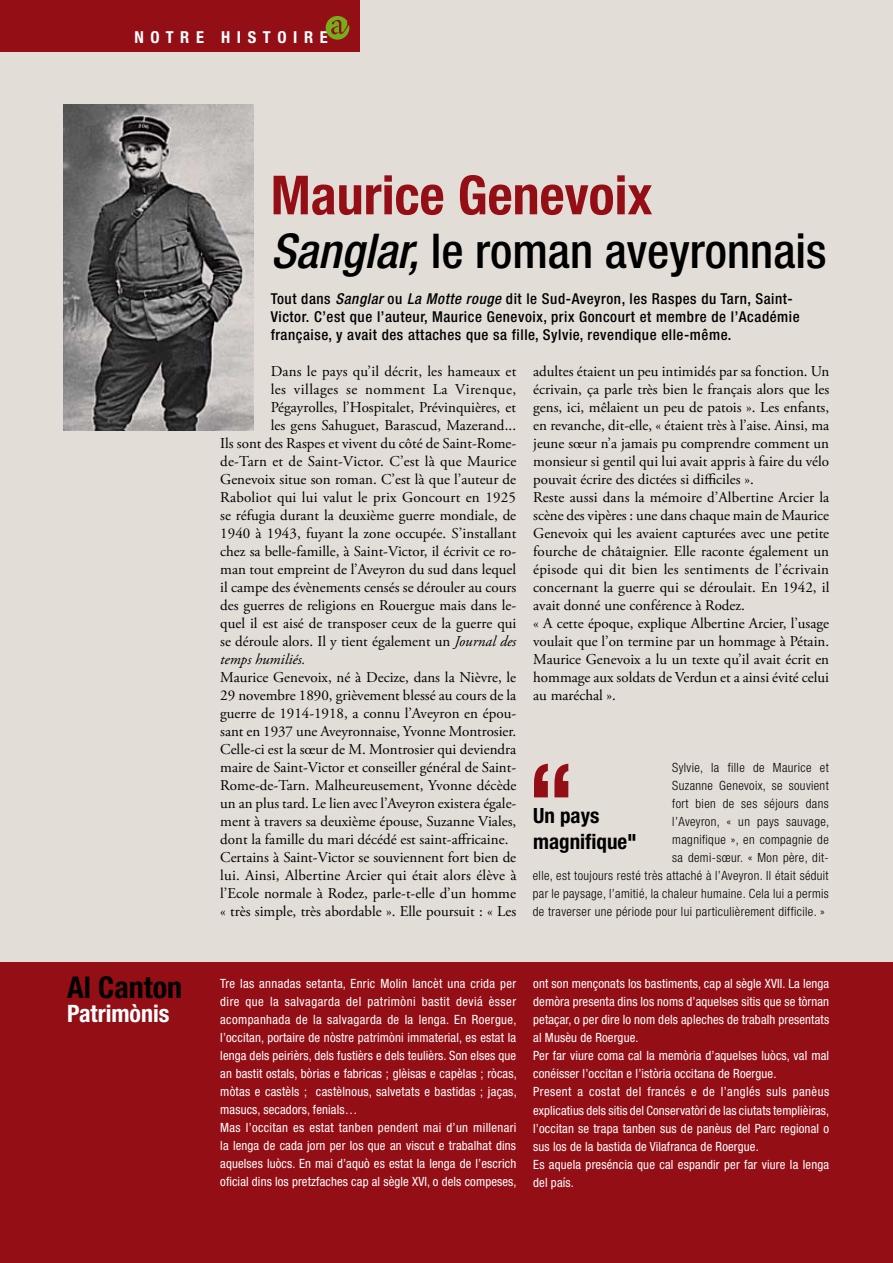
<style>
.page{position:relative;width:893px;height:1263px;background:#fff}
.page>*{position:absolute;margin:0;border:0;box-sizing:border-box;transform-origin:0 0}
.t1{font:700 condensed 105px "Helvetica Neue";color:#940e15}
.t2{font:700 condensed 54px "Helvetica Neue";color:#940e15}
.t3{font:500 condensed 48px "Helvetica Neue LT Std";color:#000}
.t4{font:700 condensed 30px "Helvetica Neue";color:#000}
.t5{font:700 condensed 24px "Helvetica Neue";color:#fff}
.t6{font:700 condensed 21px/25.2px "Helvetica Neue";color:#000}
.t7{font:700 condensed 16.5px "Helvetica Neue";letter-spacing:.4em;color:#fff}
.t8{font:15px/18px "Adobe Garamond Pro";color:#000}
.t9{font:500 condensed 15px/18px "Helvetica Neue";letter-spacing:.035em;color:#000}
.t10{font:15px "Adobe Garamond Pro";letter-spacing:.03em;color:#000}
.t11{font:italic 15px "Adobe Garamond Pro";color:#000}
.t12{font:condensed 12.75px/18px "Helvetica Neue";letter-spacing:.01em;color:#fff}
.t13{font:300 condensed 12.75px "Helvetica Neue";letter-spacing:.03em;color:#000}
.s1{font-style:italic}
.s2{font-family:"Helvetica Neue LT Std";font-style:italic}
</style>
<div class="page">
<div style="left:0;top:960px;width:893px;height:303px;background:#940e15"></div>
<div style="left:0;top:0;width:893px;height:961px;background:#e3ddd8"></div>
<div style="left:0;top:0;width:360px;height:51px;background:#940e15"></div>
<svg style="left:326px;top:16px;width:23px;height:24px"></svg>
<img style="left:64px;top:104px;width:190px;height:326px">
<p class="t7" style="left:134px;top:27px;width:194px">NOTRE HISTOIRE</p>
<h2 class="t2" style="left:271px;top:162px;width:383px">Maurice Genevoix</h2>
<h3 class="t3" style="left:271px;top:223px;width:557px"><span class="s1">Sanglar,</span> le roman aveyronnais</h3>
<p class="t9" style="left:271px;top:290px;width:531px">Tout dans <span class="s2">Sanglar</span> ou <span class="s2">La Motte rouge</span> dit le Sud-Aveyron, les Raspes du Tarn, Saint-<br>Victor. C’est que l’auteur, Maurice Genevoix, prix Goncourt et membre de l’Académie française, y avait des attaches que sa fille, Sylvie, revendique elle-même.</p>
<h3 class="t4" style="left:67px;top:969px;width:116px">Al Canton</h3>
<h3 class="t5" style="left:67px;top:998px;width:104px">Patrimònis</h3>
<p class="t8" style="left:271px;top:363px;width:247px">Dans le pays qu’il décrit, les hameaux et</p>
<p class="t10" style="left:271px;top:381px;width:247px">les villages se nomment La Virenque,</p>
<p class="t8" style="left:271px;top:399px;width:247px">Pégayrolles, l’Hospitalet, Prévinquières, et</p>
<p class="t8" style="left:271px;top:417px;width:247px">les gens Sahuguet, Barascud, Mazerand...</p>
<p class="t8" style="left:220px;top:435px;width:297px">Ils sont des Raspes et vivent du côté de Saint-Rome-</p>
<p class="t8" style="left:220px;top:453px;width:298px">de-Tarn et de Saint-Victor. C’est là que Maurice</p>
<p class="t8" style="left:220px;top:471px;width:297px">Genevoix situe son roman. C’est là que l’auteur de</p>
<p class="t8" style="left:220px;top:489px;width:297px">Raboliot qui lui valut le prix Goncourt en 1925</p>
<p class="t8" style="left:220px;top:507px;width:297px">se réfugia durant la deuxième guerre mondiale, de</p>
<p class="t8" style="left:220px;top:525px;width:298px">1940 à 1943, fuyant la zone occupée. S’installant</p>
<p class="t8" style="left:220px;top:543px;width:297px">chez sa belle-famille, à Saint-Victor, il écrivit ce ro-</p>
<p class="t8" style="left:220px;top:561px;width:297px">man tout empreint de l’Aveyron du sud dans lequel</p>
<p class="t8" style="left:220px;top:579px;width:297px">il campe des évènements censés se dérouler au cours</p>
<p class="t8" style="left:220px;top:597px;width:297px">des guerres de religions en Rouergue mais dans le-</p>
<p class="t8" style="left:220px;top:615px;width:298px">quel il est aisé de transposer ceux de la guerre qui</p>
<p class="t8" style="left:220px;top:633px;width:297px">se déroule alors. Il y tient également un <span class="s1">Journal des</span></p>
<p class="t11" style="left:220px;top:651px;width:87px">temps humiliés.</p>
<p class="t8" style="left:220px;top:669px;width:298px">Maurice Genevoix, né à Decize, dans la Nièvre, le 29 novembre 1890, grièvement blessé au cours de la guerre de 1914-1918, a connu l’Aveyron en épou&shy;sant en 1937 une Aveyronnaise, Yvonne Montrosier.<br>Celle-ci est la sœur de M. Montrosier qui deviendra maire de Saint-Victor et conseiller général de Saint-Rome-de-Tarn. Malheureusement, Yvonne décède un an plus tard. Le lien avec l’Aveyron existera égale&shy;ment à travers sa deuxième épouse, Suzanne Viales, dont la famille du mari décédé est saint-affricaine.<br>Certains à Saint-Victor se souviennent fort bien de lui. Ainsi, Albertine Arcier qui était alors élève à l’Ecole normale à Rodez, parle-t-elle d’un homme « très simple, très abordable ». Elle poursuit : « Les</p>
<p class="t8" style="left:533px;top:363px;width:298px">adultes étaient un peu intimidés par sa fonction. Un écrivain, ça parle très bien le français alors que les gens, ici, mêlaient un peu de patois ». Les enfants, en revanche, dit-elle, « étaient très à l’aise. Ainsi, ma jeune sœur n’a jamais pu comprendre comment un monsieur si gentil qui lui avait appris à faire du vélo pouvait écrire des dictées si difficiles ».<br>Reste aussi dans la mémoire d’Albertine Arcier la scène des vipères : une dans chaque main de Maurice Genevoix qui les avaient capturées avec une petite fourche de châtaignier. Elle raconte également un épisode qui dit bien les sentiments de l’écrivain concernant la guerre qui se déroulait. En 1942, il avait donné une conférence à Rodez.<br>« A cette époque, explique Albertine Arcier, l’usage voulait que l’on termine par un hommage à Pétain.<br>Maurice Genevoix a lu un texte qu’il avait écrit en hommage aux soldats de Verdun et a ainsi évité celui au maréchal ».</p>
<p class="t13" style="left:672px;top:760px;width:158px">Sylvie, la fille de Maurice et</p>
<p class="t13" style="left:672px;top:778px;width:158px">Suzanne Genevoix, se souvient</p>
<p class="t13" style="left:672px;top:796px;width:158px">fort bien de ses séjours dans</p>
<p class="t13" style="left:672px;top:814px;width:158px">l’Aveyron, « un pays sauvage,</p>
<p class="t13" style="left:672px;top:832px;width:158px">magnifique », en compagnie de</p>
<p class="t13" style="left:672px;top:850px;width:158px">sa demi-sœur. « Mon père, dit-</p>
<p class="t13" style="left:533px;top:868px;width:297px">elle, est toujours resté très attaché à l’Aveyron. Il était séduit</p>
<p class="t13" style="left:533px;top:887px;width:297px">par le paysage, l’amitié, la chaleur humaine. Cela lui a permis</p>
<p class="t13" style="left:533px;top:905px;width:294px">de traverser une période pour lui particulièrement difficile. »</p>
<h1 class="t1" style="left:527px;top:738px;width:50px">“</h1>
<h3 class="t6" style="left:533px;top:803px;width:105px">Un pays magnifique"</h3>
<p class="t12" style="left:220px;top:975px;width:298px">Tre las annadas setanta, Enric Molin lancèt una crida per dire que la salvagarda del patrimòni bastit deviá èsser acompanhada de la salvagarda de la lenga. En Roergue, l’occitan, portaire de nòstre patrimòni immaterial, es estat la lenga dels peirièrs, dels fustièrs e dels teulièrs. Son elses que an bastit ostals, bòrias e fabricas ; glèisas e capèlas ; ròcas, mòtas e castèls ; castèlnous, salvetats e bastidas ; jaças, masucs, secadors, fenials…<br>Mas l’occitan es estat tanben pendent mai d’un millenari la lenga de cada jorn per los que an viscut e trabalhat dins aquelses luòcs. En mai d’aquò es estat la lenga de l’escrich oficial dins los pretzfaches cap al sègle XVI, o dels compeses,</p>
<p class="t12" style="left:533px;top:975px;width:298px">ont son mençonats los bastiments, cap al sègle XVII. La lenga demòra presenta dins los noms d’aquelses sitis que se tòrnan petaçar, o per dire lo nom dels apleches de trabalh presentats al Musèu de Roergue.<br>Per far viure coma cal la memòria d’aquelses luòcs, val mal conéisser l’occitan e l’istòria occitana de Roergue.<br>Present a costat del francés e de l’anglés suls panèus explicatius dels sitis del Conservatòri de las ciutats templièiras, l’occitan se trapa tanben sus de panèus del Parc regional o sus los de la bastida de Vilafranca de Roergue.<br>Es aquela preséncia que cal espandir per far viure la lenga del país.</p>
</div>
